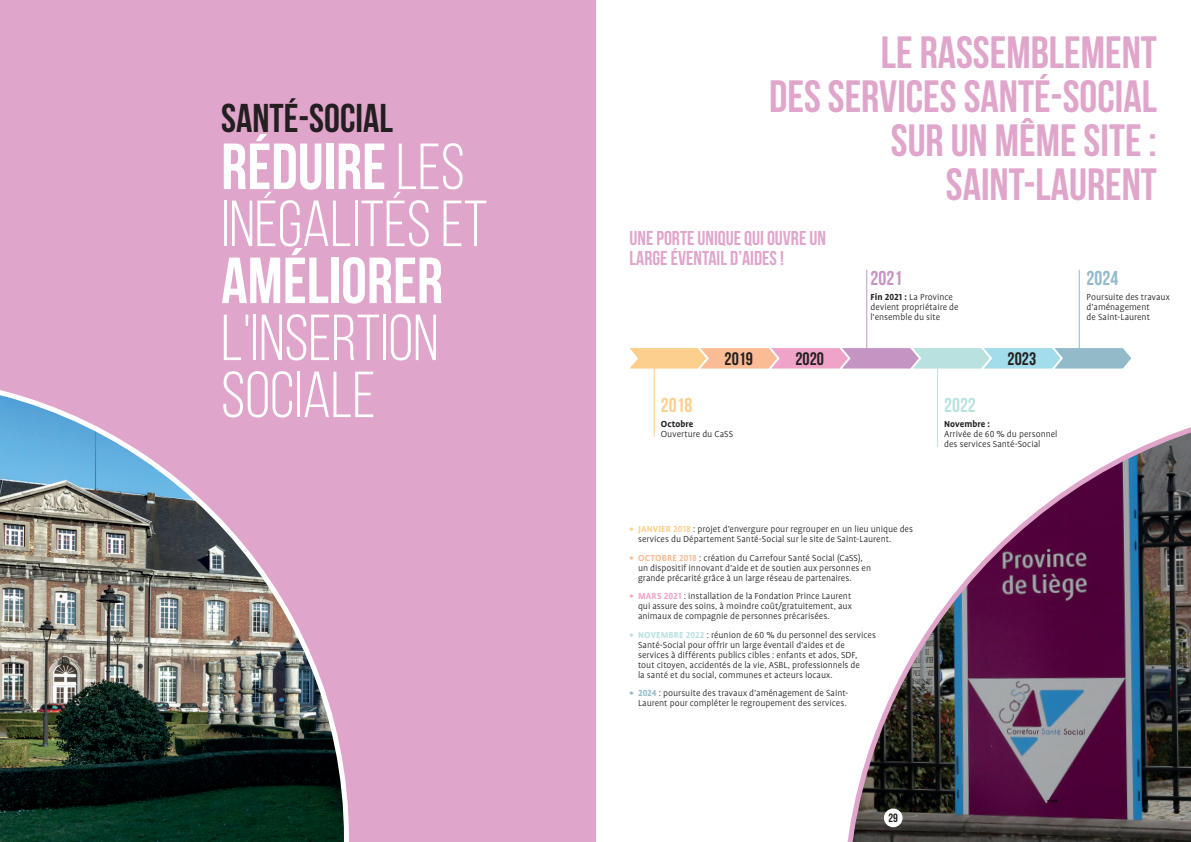
<style>
.page{position:relative;width:1191px;height:842px;background:#fff}
.page>*{position:absolute;margin:0;border:0;box-sizing:border-box;transform-origin:0 0}
.t1{font:65px/57px "Bebas Neue";color:#fff}
.t2{font:700 65px "Bebas Neue";color:#fff}
.t3{font:700 45px/44px "Bebas Neue";color:#e0a5ca;text-align:right}
.t4{font:700 40px "Bebas Neue";color:#231f20}
.t5{font:700 20px/20px "Bebas Neue";color:#e0a5ca}
.t6{font:700 20px "Bebas Neue";color:#fdcf8c}
.t7{font:700 20px "Bebas Neue";color:#b8e1e0}
.t8{font:700 20px "Bebas Neue";color:#c694c3}
.t9{font:700 20px "Bebas Neue";color:#92bac8}
.t10{font:700 18px "Bebas Neue";color:#231f20}
.t11{font:700 12px "Bebas Neue";color:#231f20}
.t12{font:300 10px/10px "Profile OT";color:#231f20}
.t13{font:700 10px "Profile OT";letter-spacing:.005em;color:#231f20}
.s1{font-weight:700}
.s2{font-weight:700;color:#fdcf8c}
.s3{font-weight:700;color:#fabc95}
.s4{font-weight:700;color:#f0a3c8}
.s5{font-weight:700;color:#b8e1e0}
.s6{font-weight:700;color:#92bac8}
</style>
<div class="page">
<div style="left:0;top:0;width:595px;height:842px;background:#e0a5ca"></div>
<img style="left:0;top:390px;width:349px;height:452px">
<svg style="left:847px;top:427px;width:344px;height:415px"></svg>
<hr style="left:654px;top:369px;width:1px;height:68px;background:#fdcf8c">
<svg style="left:629px;top:348px;width:502px;height:21px;background:#d0c3c4"></svg>
<hr style="left:866px;top:270px;width:1px;height:78px;background:#c694c3">
<hr style="left:937px;top:369px;width:1px;height:78px;background:#b8e1e0">
<hr style="left:1078px;top:270px;width:1px;height:78px;background:#92bac8">
<div style="left:884px;top:808px;width:18px;height:19px;background:#fff;border-radius:50%"></div>
<h3 class="t4" style="left:221px;top:96px;width:173px">SANTÉ-SOCIAL</h3>
<h1 class="t1" style="left:221px;top:138px;width:268px"><span class="s1">RÉDUIRE</span> LES<br>INÉGALITÉS ET</h1>
<h1 class="t2" style="left:221px;top:245px;width:223px">AMÉLIORER</h1>
<h1 class="t1" style="left:221px;top:309px;width:219px">L'INSERTION<br>SOCIALE</h1>
<h2 class="t3" style="left:769px;top:30px;width:389px">LE RASSEMBLEMENT<br>DES SERVICES SANTÉ-SOCIAL<br>SUR UN MÊME SITE:<br>SAINT-LAURENT</h2>
<h3 class="t5" style="left:629px;top:227px;width:198px">UNE PORTE UNIQUE QUI OUVRE UN<br>LARGE ÉVENTAIL D’AIDES!</h3>
<h3 class="t8" style="left:870px;top:267px;width:33px">2021</h3>
<h3 class="t9" style="left:1086px;top:267px;width:33px">2024</h3>
<p class="t12" style="left:870px;top:292px;width:90px"><span class="s1">Fin 2021 :</span> La Province devient propriétaire de l'ensemble du site</p>
<p class="t12" style="left:1086px;top:292px;width:85px">Poursuite des travaux d’aménagement<br>de Saint-Laurent</p>
<h3 class="t10" style="left:724px;top:349px;width:30px">2019</h3>
<h3 class="t10" style="left:795px;top:349px;width:30px">2020</h3>
<h3 class="t10" style="left:1007px;top:349px;width:30px">2023</h3>
<h3 class="t6" style="left:661px;top:394px;width:33px">2018</h3>
<h3 class="t7" style="left:944px;top:394px;width:33px">2022</h3>
<p class="t13" style="left:661px;top:418px;width:34px">Octobre</p>
<p class="t12" style="left:661px;top:429px;width:74px">Ouverture du CaSS</p>
<p class="t12" style="left:638px;top:524px;width:276px;text-indent:-8px"><span class="s2">• JANVIER 2018</span> : projet d’envergure pour regrouper en un lieu unique des services du Département Santé-Social sur le site de Saint-Laurent.</p>
<p class="t12" style="left:638px;top:553px;width:235px;text-indent:-8px"><span class="s3">• OCTOBRE 2018</span> : création du Carrefour Santé Social (CaSS), un dispositif innovant d’aide et de soutien aux personnes en grande précarité grâce à un large réseau de partenaires.</p>
<p class="t12" style="left:638px;top:591px;width:215px;text-align:justify;text-indent:-8px"><span class="s4">• MARS 2021</span> : installation de la Fondation Prince Laurent qui assure des soins, à moindre coût/gratuitement, aux animaux de compagnie de personnes précarisées.</p>
<p class="t12" style="left:638px;top:630px;width:239px;text-indent:-8px"><span class="s5">• NOVEMBRE 2022</span> : réunion de 60 % du personnel des services Santé-Social pour offrir un large éventail d’aides et de services à différents publics cibles : enfants et ados, SDF, tout citoyen, accidentés de la vie, ASBL, professionnels de<br>la santé et du social, communes et acteurs locaux.</p>
<p class="t12" style="left:629px;top:688px;width:220px;text-align:right"><span class="s6">• 2024</span> : poursuite des travaux d’aménagement de Saint-<br>Laurent pour compléter le regroupement des services.</p>
<p class="t13" style="left:944px;top:418px;width:47px">Novembre :</p>
<p class="t12" style="left:944px;top:429px;width:115px">Arrivée de 60 % du personnel des services Santé-Social</p>
<p class="t11" style="left:888px;top:812px;width:11px">29</p>
</div>
